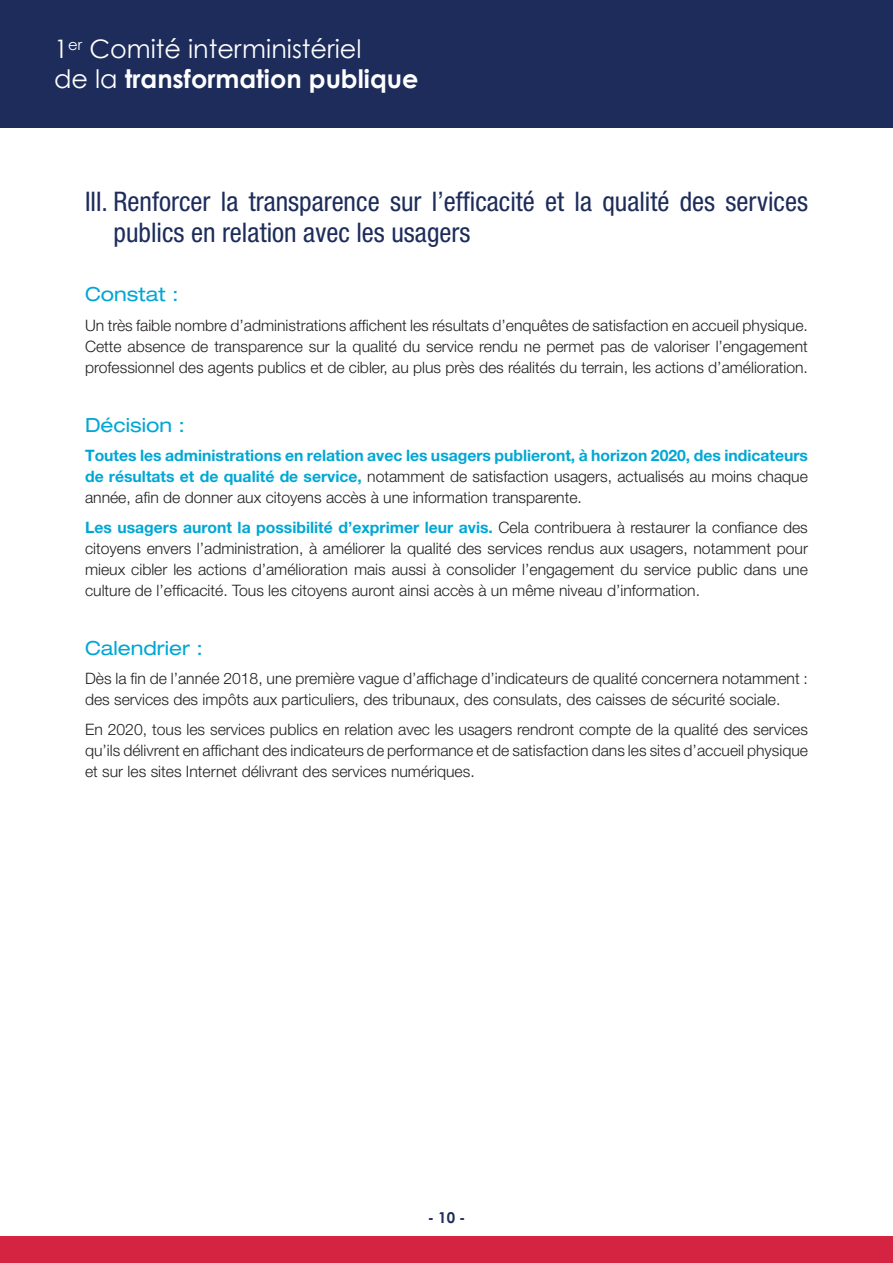
<style>
.page{position:relative;width:893px;height:1263px;background:#fff}
.page>*{position:absolute;margin:0;border:0;box-sizing:border-box;transform-origin:0 0}
.t1{font:condensed 27px/31.5px "Helvetica Neue LT Pro";color:#1d2c5b}
.t2{font:25.5px/30px "Century Gothic";color:#fff}
.t3{font:expanded 19.5px "Helvetica Neue LT Pro";color:#00a7d4}
.t4{font:300 15.75px/21px "Helvetica Neue LT Pro";color:#231f20;text-align:justify}
.t5{font:700 15.75px/21px "Helvetica Neue LT Pro";color:#00a7d4;text-align:justify}
.t6{font:700 15px "Century Gothic";color:#1d2c5b}
.s1{font-weight:700}
.s2{font-weight:300;color:#231f20}
.s3{font-weight:700;color:#00a7d4}
</style>
<div class="page">
<div style="left:0;top:0;width:893px;height:128px;background:#1d2c5b"></div>
<div style="left:0;top:1236px;width:893px;height:27px;background:#d52441"></div>
<h2 class="t2" style="left:54px;top:34px;width:366px">1<sup>er</sup> Comité interministériel<br>de la <span class="s1">transformation publique</span></h2>
<h1 class="t1" style="left:114px;top:185px;width:696px;text-indent:-28px">III. Renforcer la transparence sur l’efficacité et la qualité des services publics en relation avec les usagers</h1>
<p class="t3" style="left:85px;top:283px;width:95px">Constat :</p>
<p class="t4" style="left:85px;top:314px;width:724px">Un très faible nombre d’administrations affichent les résultats d’enquêtes de satisfaction en accueil physique.<br>Cette absence de transparence sur la qualité du service rendu ne permet pas de valoriser l’engagement professionnel des agents publics et de cibler, au plus près des réalités du terrain, les actions d’amélioration.</p>
<p class="t3" style="left:85px;top:413px;width:102px">Décision :</p>
<p class="t5" style="left:85px;top:445px;width:724px">Toutes les administrations en relation avec les usagers publieront, à horizon 2020, des indicateurs de résultats et de qualité de service, <span class="s2">notamment de satisfaction usagers, actualisés au moins chaque année, afin de donner aux citoyens accès à une information transparente.</span></p>
<p class="t4" style="left:85px;top:516px;width:724px"><span class="s3">Les usagers auront la possibilité d’exprimer leur avis.</span> Cela contribuera à restaurer la confiance des citoyens envers l’administration, à améliorer la qualité des services rendus aux usagers, notamment pour mieux cibler les actions d’amélioration mais aussi à consolider l’engagement du service public dans une culture de l’efficacité. Tous les citoyens auront ainsi accès à un même niveau d’information.</p>
<p class="t3" style="left:85px;top:636px;width:120px">Calendrier :</p>
<p class="t4" style="left:85px;top:668px;width:724px">Dès la fin de l’année 2018, une première vague d’affichage d’indicateurs de qualité concernera notamment : des services des impôts aux particuliers, des tribunaux, des consulats, des caisses de sécurité sociale.</p>
<p class="t4" style="left:85px;top:718px;width:724px">En 2020, tous les services publics en relation avec les usagers rendront compte de la qualité des services qu’ils délivrent en affichant des indicateurs de performance et de satisfaction dans les sites d’accueil physique et sur les sites Internet délivrant des services numériques.</p>
<p class="t6" style="left:428px;top:1208px;width:39px">- 10 -</p>
</div>
